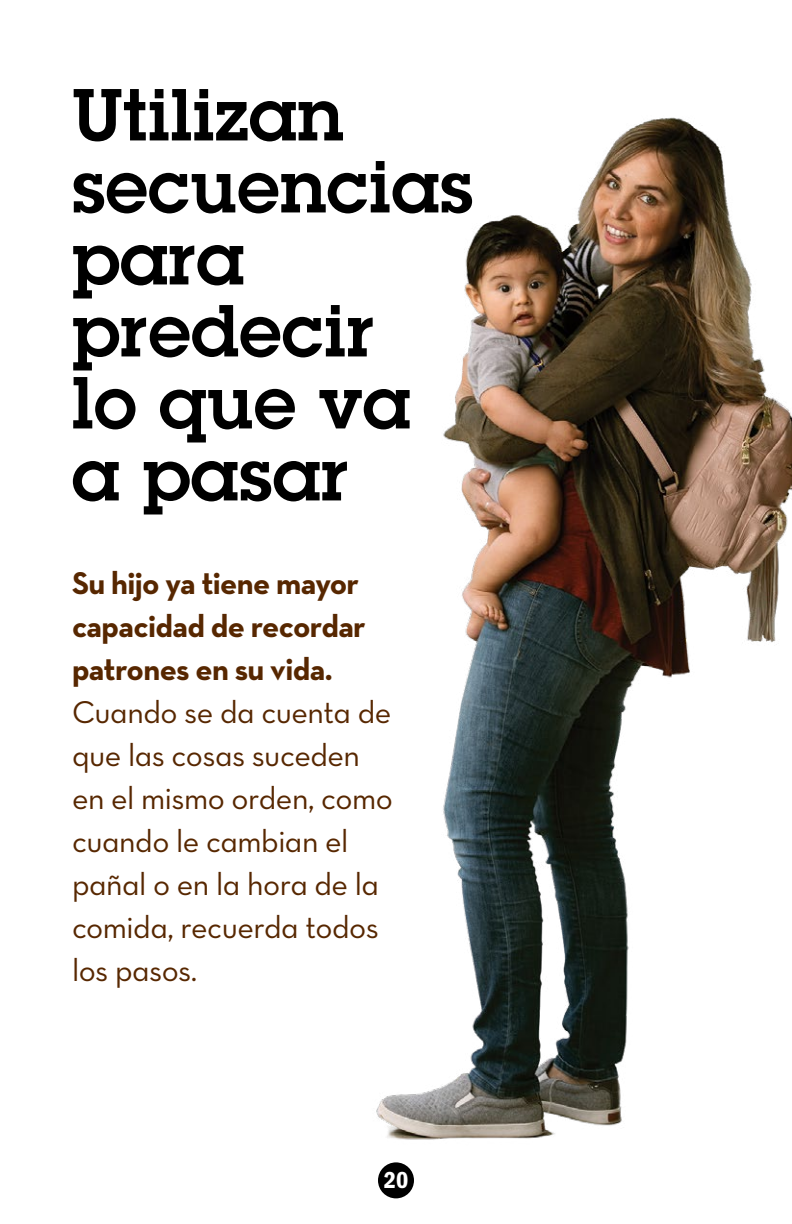
<style>
.page{position:relative;width:792px;height:1224px;background:#fff}
.page>*{position:absolute;margin:0;border:0;box-sizing:border-box;transform-origin:0 0}
.t1{font:600 72px/72px "Lubalin Graph";letter-spacing:.01em;color:#000}
.t2{font:32px/43px "Neutra Text PS Book Alt";letter-spacing:-.015em;color:#572700}
.t3{font:700 32px/43px "Neutra Text";letter-spacing:-.02em;color:#572700}
.t4{font:600 condensed 24px "Franklin Gothic";color:#fff}
</style>
<div class="page">
<img style="left:376px;top:117px;width:416px;height:1023px">
<div style="left:378px;top:1162px;width:36px;height:36px;background:#000;border-radius:50%"></div>
<h1 class="t1" style="left:72px;top:78px;width:403px">Utilizan secuencias para predecir<br>lo que va a pasar</h1>
<p class="t3" style="left:72px;top:561px;width:295px">Su hijo ya tiene mayor capacidad de recordar patrones en su vida.</p>
<p class="t2" style="left:72px;top:690px;width:322px">Cuando se da cuenta de que las cosas suceden en el mismo orden, como cuando le cambian el pañal o en la hora de la comida, recuerda todos los pasos.</p>
<p class="t4" style="left:384px;top:1166px;width:26px">20</p>
</div>
